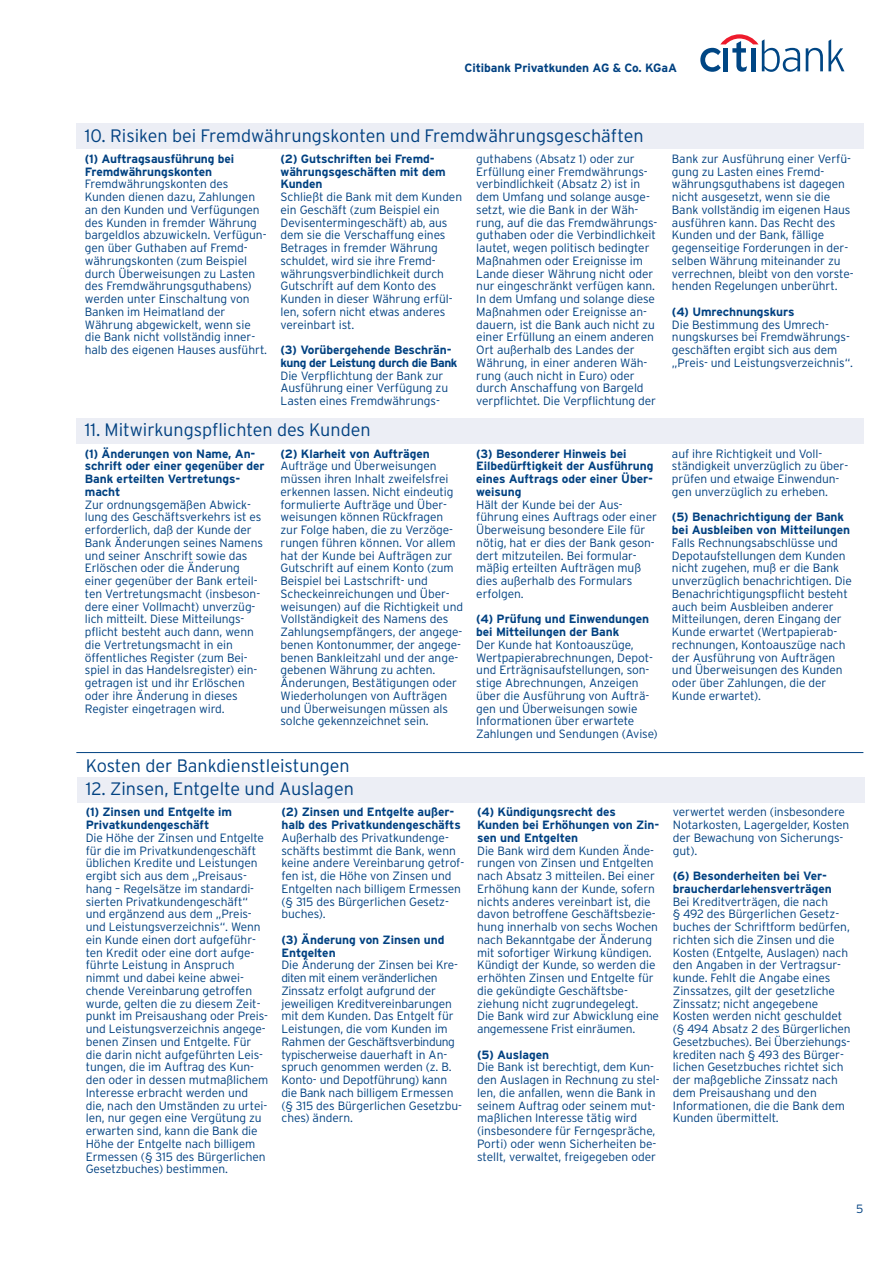
<style>
.page{position:relative;width:893px;height:1263px;background:#fff}
.page>*{position:absolute;margin:0;border:0;box-sizing:border-box;transform-origin:0 0}
.t1{font:300 18px "Interstate";color:#014181}
.t2{font:300 12px/12.8px "Interstate";letter-spacing:-.005em;color:#014181}
.t3{font:700 12px/12.8px "Interstate";letter-spacing:-.005em;color:#014181}
.t4{font:700 12px/12.8px "Interstate";letter-spacing:-.035em;color:#014181}
</style>
<div class="page">
<div style="left:76px;top:418px;width:787px;height:26px;background:#eceef5"></div>
<hr style="left:76px;top:752px;width:787px;height:1px;background:#014181">
<div style="left:77px;top:777px;width:787px;height:26px;background:#eceef5"></div>
<div style="left:76px;top:123px;width:787px;height:26px;background:#eceef5"></div>
<svg style="left:700px;top:34px;width:144px;height:38px"></svg>
<p class="t3" style="left:464px;top:62px;width:214px">Citibank Privatkunden AG &amp; Co. KGaA</p>
<h1 class="t1" style="left:85px;top:128px;width:560px">10. Risiken bei Fremdwährungskonten und Fremdwährungsgeschäften</h1>
<p class="t3" style="left:85px;top:153px;width:151px">(1) Auftragsausführung bei<br>Fremdwährungskonten</p>
<p class="t2" style="left:85px;top:179px;width:184px">Fremdwährungskonten des<br>Kunden dienen dazu, Zahlun gen an den Kunden und Verfü gun gen des Kunden in fremder Währung bargeldlos abzu wickeln. Verfügun&shy;gen über Guthaben auf Fremd - wäh rungs konten (zum Beispiel durch Überweisungen zu Lasten des Fremdwährungs guthabens) werden unter Ein schaltung von<br>Banken im Hei matland der<br>Währung abge wickelt, wenn sie die Bank nicht vollständig inner&shy;halb des eigenen Hauses ausführt.</p>
<p class="t3" style="left:280px;top:153px;width:167px">(2) Gutschriften bei Fremd - währungsgeschäften mit dem<br>Kunden</p>
<p class="t2" style="left:280px;top:191px;width:183px">Schließt die Bank mit dem Kun den ein Geschäft (zum Beispiel ein<br>Devisentermingeschäft) ab, aus dem sie die Verschaffung eines<br>Betrages in fremder Währung schuldet, wird sie ihre Fremd&shy;währungsverbind lichkeit durch<br>Gutschrift auf dem Konto des<br>Kunden in die ser Währung erfül&shy;len, sofern nicht etwas anderes vereinbart ist.</p>
<p class="t4" style="left:280px;top:344px;width:178px">(3) Vorübergehende Be schrän - kung der Leistung durch die Bank</p>
<p class="t2" style="left:280px;top:370px;width:169px">Die Verpflichtung der Bank zur<br>Ausführung einer Verfügung zu<br>Lasten eines Fremdwährungs -</p>
<p class="t2" style="left:476px;top:153px;width:183px">guthabens (Absatz 1) oder zur<br>Erfüllung einer Fremdwäh rungs - verbindlichkeit (Absatz 2) ist in dem Umfang und solange ausge&shy;setzt, wie die Bank in der Wäh - rung, auf die das Fremd währungs - guthaben oder die Verbindlichkeit lautet, wegen politisch bedingter<br>Maßnah men oder Ereignisse im<br>Lande dieser Währung nicht oder nur eingeschränkt verfügen kann.<br>In dem Umfang und solange diese<br>Maßnahmen oder Ereig nisse an - dauern, ist die Bank auch nicht zu einer Erfüllung an einem anderen<br>Ort außerhalb des Landes der<br>Währung, in einer anderen Wäh - rung (auch nicht in Euro) oder durch Anschaffung von Bargeld verpflichtet. Die Verpflichtung der</p>
<p class="t2" style="left:672px;top:153px;width:183px">Bank zur Ausführung einer Verfü&shy;gung zu Lasten eines Fremd&shy;währungsguthabens ist dagegen nicht ausgesetzt, wenn sie die<br>Bank vollständig im eigenen Haus ausführen kann. Das Recht des<br>Kunden und der Bank, fällige gegensei tige Forderungen in der&shy;selben Währung miteinander zu ver rechnen, bleibt von den vorste - henden Regelungen unberührt.</p>
<p class="t3" style="left:672px;top:306px;width:124px">(4) Umrechnungskurs</p>
<p class="t2" style="left:672px;top:319px;width:183px">Die Bestimmung des Umrech - nungskurses bei Fremd wäh rungs - geschäften ergibt sich aus dem „Preis- und Leistungsverzeichnis“.</p>
<h1 class="t1" style="left:85px;top:423px;width:287px">11. Mitwirkungspflichten des Kunden</h1>
<p class="t3" style="left:85px;top:448px;width:181px">(1) Änderungen von Name, An - schrift oder einer gegen über der<br>Bank erteilten Vertretungs&shy;macht</p>
<p class="t2" style="left:85px;top:499px;width:180px">Zur ordnungsgemäßen Abwick - lung des Geschäftsverkehrs ist es erforderlich, daß der Kunde der<br>Bank Änderungen seines Namens und seiner Anschrift sowie das<br>Erlöschen oder die Änderung einer gegenüber der Bank erteil&shy;ten Vertretungs macht (insbeson&shy;dere einer Voll macht) unverzüg&shy;lich mitteilt. Diese Mitteilungs&shy;pflicht besteht auch dann, wenn die Vertretungsmacht in ein öffent liches Register (zum Bei&shy;spiel in das Handelsregister) ein&shy;getra gen ist und ihr Erlöschen oder ihre Änderung in dieses<br>Regi s ter eingetragen wird.</p>
<p class="t3" style="left:280px;top:448px;width:151px">(2) Klarheit von Aufträgen</p>
<p class="t2" style="left:280px;top:461px;width:184px">Aufträge und Überweisungen müssen ihren Inhalt zweifelsfrei erken nen lassen. Nicht eindeutig for mulierte Aufträge und Über&shy;weisungen können Rückfragen zur Folge haben, die zu Verzöge&shy;rungen füh ren können. Vor allem hat der Kunde bei Aufträgen zur<br>Gutschrift auf einem Konto (zum<br>Beispiel bei Lastschrift- und<br>Scheckeinreichungen und Über - wei sun gen) auf die Richtigkeit und<br>Vollständigkeit des Namens des<br>Zahlungsempfängers, der angege&shy;benen Kontonummer, der angege&shy;benen Bankleitzahl und der ange&shy;gebenen Währung zu achten.<br>Änderun gen, Bestätigungen oder<br>Wie derholungen von Aufträgen und Überweisungen müssen als solche gekenn zeichnet sein.</p>
<p class="t3" style="left:476px;top:448px;width:179px">(3) Besonderer Hinweis bei<br>Eilbedürftigkeit der Aus führung eines Auftrags oder einer Über&shy;weisung</p>
<p class="t2" style="left:476px;top:499px;width:182px">Hält der Kunde bei der Aus - führung eines Auftrags oder einer<br>Überweisung beson dere Eile für nötig, hat er dies der Bank geson&shy;dert mitzu teilen. Bei formular&shy;mäßig erteil ten Aufträgen muß dies außer halb des Formulars erfolgen.</p>
<p class="t3" style="left:476px;top:614px;width:174px">(4) Prüfung und Einwendun gen bei Mitteilungen der Bank</p>
<p class="t2" style="left:476px;top:639px;width:183px">Der Kunde hat Kontoauszüge,<br>Wertpapierabrechnungen, Depot&shy;und Erträgnisaufstellun gen, son&shy;stige Abrechnungen, Anzeigen über die Ausführung von Aufträ&shy;gen und Überweisungen so wie<br>Informa tionen über erwartete<br>Zahlun gen und Sendungen (Avise)</p>
<h1 class="t1" style="left:86px;top:759px;width:265px">Kosten der Bankdienstleistungen</h1>
<h1 class="t1" style="left:86px;top:782px;width:270px">12. Zinsen, Entgelte und Auslagen</h1>
<p class="t3" style="left:86px;top:807px;width:148px">(1) Zinsen und Entgelte im<br>Privatkundengeschäft</p>
<p class="t2" style="left:86px;top:832px;width:184px">Die Höhe der Zinsen und Ent gelte für die im Privatkunden geschäft üblichen Kredite und Leistungen ergibt sich aus dem „Preisaus&shy;hang – Regelsätze im standardi&shy;sierten Privatkunden geschäft“ und ergänzend aus dem „Preis&shy;und Lei stungs ver zeichnis“. Wenn ein Kunde einen dort aufgeführ&shy;ten Kredit oder eine dort aufge&shy;führte Leis tung in Anspruch nimmt und dabei keine abwei&shy;chende Ver einbarung getroffen wurde, gel ten die zu diesem Zeit&shy;punkt im Preisaushang oder Preis&shy;und Leistungsverzeichnis angege - benen Zinsen und Entgelte. Für die darin nicht aufgeführten Leis&shy;tungen, die im Auftrag des Kun&shy;den oder in dessen mut maßlichem<br>Interesse erbracht werden und die, nach den Um ständen zu urtei&shy;len, nur gegen eine Vergütung zu erwarten sind, kann die Bank die<br>Höhe der Entgelte nach billigem<br>Er messen (§ 315 des Bürgerlichen<br>Gesetzbuches) bestimmen.</p>
<p class="t3" style="left:281px;top:807px;width:181px">(2) Zinsen und Entgelte außer&shy;halb des Privatkunden geschäfts</p>
<p class="t2" style="left:281px;top:832px;width:184px">Außerhalb des Privatkunden ge - schäfts bestimmt die Bank, wenn keine andere Vereinba rung getrof&shy;fen ist, die Höhe von Zinsen und<br>Entgelten nach billigem Ermessen (§ 315 des Bürgerlichen Gesetz - buches).</p>
<p class="t3" style="left:281px;top:934px;width:164px">(3) Änderung von Zinsen und<br>Entgelten</p>
<p class="t2" style="left:281px;top:960px;width:182px">Die Änderung der Zinsen bei Kre&shy;diten mit einem veränderli chen<br>Zinssatz erfolgt aufgrund der jeweiligen Kreditvereinba rungen mit dem Kunden. Das Entgelt für<br>Leistungen, die vom Kunden im<br>Rahmen der Ge schäftsverbindung typischerweise dauerhaft in An - spruch ge nommen werden (z. B.<br>Konto- und Depotführung) kann die Bank nach billigem Ermes sen (§ 315 des Bürgerlichen Gesetzbu&shy;ches) ändern.</p>
<p class="t3" style="left:477px;top:807px;width:184px">(4) Kündigungsrecht des<br>Kunden bei Erhöhungen von Zin&shy;sen und Entgelten</p>
<p class="t2" style="left:477px;top:845px;width:183px">Die Bank wird dem Kunden Ände&shy;rungen von Zinsen und Entgelten nach Absatz 3 mittei len. Bei einer<br>Erhöhung kann der Kunde, sofern nichts ande res vereinbart ist, die davon betroffene Geschäftsbezie&shy;hung innerhalb von sechs Wochen nach Bekanntgabe der Ände rung mit sofortiger Wirkung kündigen.<br>Kündigt der Kunde, so werden die erhöhten Zinsen und Entgelte für die gekündigte Ge schäfts be - ziehung nicht zugrundegelegt.<br>Die Bank wird zur Abwicklung eine angemes sene Frist einräumen.</p>
<p class="t3" style="left:477px;top:1049px;width:73px">(5) Auslagen</p>
<p class="t2" style="left:477px;top:1062px;width:184px">Die Bank ist berechtigt, dem Kun&shy;den Auslagen in Rechnung zu stel&shy;len, die anfallen, wenn die Bank in seinem Auftrag oder seinem mut&shy;maßlichen Interesse tätig wird (insbeson dere für Fern gespräche, Porti) oder wenn Sicherheiten be - stellt, verwaltet, freigegeben oder</p>
<p class="t2" style="left:672px;top:448px;width:178px">auf ihre Richtigkeit und Voll - ständig keit unverzüglich zu über&shy;prüfen und etwaige Einwendun&shy;gen unverzüglich zu erheben.</p>
<p class="t3" style="left:672px;top:512px;width:180px">(5) Benachrichtigung der Bank bei Ausbleiben von Mitteilungen</p>
<p class="t2" style="left:672px;top:537px;width:181px">Falls Rechnungsabschlüsse und<br>Depotaufstellungen dem Kunden nicht zugehen, muß er die Bank unverzüglich benach richtigen. Die<br>Benachrichti gungspflicht besteht auch beim Ausbleiben anderer<br>Mitteilun gen, deren Eingang der<br>Kunde erwartet (Wertpapierab - rech nungen, Kontoauszüge nach der Ausführung von Aufträgen und Überweisungen des Kunden oder über Zahlun gen, die der<br>Kunde erwartet).</p>
<p class="t2" style="left:673px;top:807px;width:178px">verwertet werden (insbe sondere<br>Notar kosten, Lagergel der, Kosten der Bewachung von Sicherungs&shy;gut).</p>
<p class="t3" style="left:673px;top:871px;width:160px">(6) Besonderheiten bei Ver - braucherdarlehensverträgen</p>
<p class="t2" style="left:673px;top:896px;width:179px">Bei Kreditverträgen, die nach<br>§ 492 des Bürgerlichen Gesetz - buches der Schriftform bedür fen, richten sich die Zinsen und die<br>Kosten (Entgelte, Auslagen) nach den Angaben in der Ver tragsur - kunde. Fehlt die An gabe eines<br>Zinssatzes, gilt der ge setzliche<br>Zinssatz; nicht ange gebene<br>Kosten werden nicht geschuldet (§ 494 Absatz 2 des Bürgerlichen<br>Gesetzbuches). Bei Überziehungs - kre diten nach § 493 des Bürger - lichen Gesetzbuches richtet sich der maßgebliche Zinssatz nach dem Preis aus hang und den<br>Informationen, die die Bank dem<br>Kunden über mittelt.</p>
<p class="t2" style="left:856px;top:1203px;width:9px">5</p>
</div>
